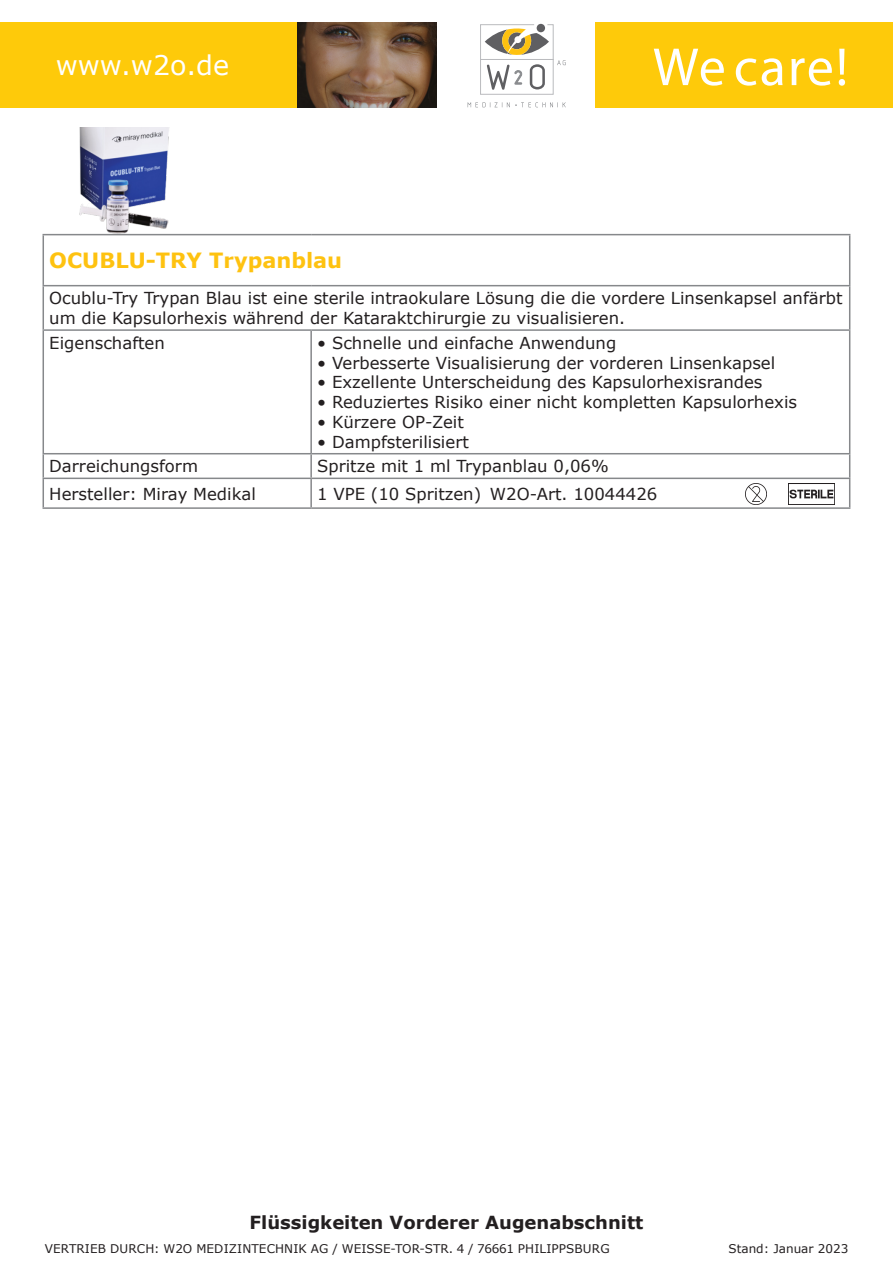
<style>
.page{position:relative;width:893px;height:1263px;background:#fff}
.page>*{position:absolute;margin:0;border:0;box-sizing:border-box;transform-origin:0 0}
.t1{font:54px "Myriad Pro";letter-spacing:.03em;color:#fff}
.t2{font:27px "Verdana";color:#fff}
.t3{font:700 21px "Verdana";color:#fec210}
.t4{font:700 18px "Verdana";color:#231f20}
.t5{font:16.5px/19.8px "Verdana";color:#231f20}
.t6{font:12px "Verdana";letter-spacing:.01em;color:#231f20}
</style>
<div class="page">
<hr style="left:43px;top:234px;width:268px;height:1px;background:#86888b">
<hr style="left:43px;top:235px;width:1px;height:50px;background:#86888b">
<hr style="left:311px;top:234px;width:539px;height:1px;background:#86888b">
<hr style="left:849px;top:235px;width:1px;height:50px;background:#86888b">
<hr style="left:43px;top:285px;width:268px;height:1px;background:#86888b">
<hr style="left:311px;top:285px;width:539px;height:1px;background:#86888b">
<hr style="left:43px;top:286px;width:1px;height:43px;background:#86888b">
<hr style="left:849px;top:286px;width:1px;height:43px;background:#86888b">
<hr style="left:43px;top:329px;width:268px;height:2px;background:#86888b">
<hr style="left:43px;top:331px;width:1px;height:122px;background:#86888b">
<hr style="left:311px;top:329px;width:539px;height:2px;background:#86888b">
<hr style="left:310px;top:331px;width:2px;height:122px;background:#86888b">
<hr style="left:849px;top:331px;width:1px;height:122px;background:#86888b">
<hr style="left:43px;top:453px;width:268px;height:1px;background:#86888b">
<hr style="left:311px;top:453px;width:539px;height:1px;background:#86888b">
<hr style="left:310px;top:454px;width:2px;height:24px;background:#86888b">
<hr style="left:43px;top:478px;width:268px;height:1px;background:#86888b">
<svg style="left:43px;top:454px;width:1px;height:53px"></svg>
<hr style="left:311px;top:478px;width:539px;height:1px;background:#86888b">
<hr style="left:310px;top:479px;width:2px;height:28px;background:#86888b">
<svg style="left:849px;top:454px;width:1px;height:53px"></svg>
<hr style="left:43px;top:507px;width:268px;height:2px;background:#86888b">
<hr style="left:311px;top:507px;width:539px;height:2px;background:#86888b">
<img style="left:43px;top:128px;width:159px;height:106px">
<img style="left:788px;top:483px;width:46px;height:21px">
<img style="left:745px;top:483px;width:22px;height:21px">
<div style="left:0;top:22px;width:298px;height:85px;background:#feca0a"></div>
<div style="left:480px;top:59px;width:73px;height:36px;border:1px solid #babbbe"></div>
<svg style="left:468px;top:102px;width:98px;height:5px"></svg>
<svg style="left:480px;top:24px;width:86px;height:66px"></svg>
<div style="left:595px;top:22px;width:298px;height:85px;background:#feca0a"></div>
<img style="left:298px;top:22px;width:139px;height:85px">
<h2 class="t2" style="left:56px;top:47px;width:175px">www.w2o.de</h2>
<h1 class="t1" style="left:653px;top:34px;width:197px">We care!</h1>
<p class="t3" style="left:49px;top:246px;width:294px">OCUBLU-TRY Trypanblau</p>
<p class="t5" style="left:49px;top:288px;width:795px">Ocublu-Try Trypan Blau ist eine sterile intraokulare Lösung die die vordere Linsenkapsel anfärbt um die Kapsulorhexis während der Kataraktchirurgie zu visualisieren.</p>
<p class="t5" style="left:49px;top:333px;width:117px">Eigenschaften</p>
<p class="t5" style="left:317px;top:333px;width:301px">• Schnelle und einfache Anwendung</p>
<p class="t5" style="left:317px;top:352px;width:460px">• Verbesserte Visualisierung der vorderen Linsenkapsel</p>
<p class="t5" style="left:317px;top:372px;width:447px">• Exzellente Unterscheidung des Kapsulorhexisrandes</p>
<p class="t5" style="left:317px;top:392px;width:481px">• Reduziertes Risiko einer nicht kompletten Kapsulorhexis</p>
<p class="t5" style="left:317px;top:412px;width:148px">• Kürzere OP-Zeit</p>
<p class="t5" style="left:317px;top:432px;width:153px">• Dampfsterilisiert</p>
<p class="t5" style="left:49px;top:456px;width:150px">Darreichungsform</p>
<p class="t5" style="left:317px;top:456px;width:293px">Spritze mit 1 ml Trypanblau 0,06%</p>
<p class="t5" style="left:49px;top:483px;width:208px">Hersteller: Miray Medikal</p>
<p class="t5" style="left:317px;top:483px;width:342px">1 VPE (10 Spritzen) W2O-Art. 10044426</p>
<p class="t4" style="left:249px;top:1210px;width:395px">Flüssigkeiten Vorderer Augenabschnitt</p>
<p class="t6" style="left:45px;top:1240px;width:566px">VERTRIEB DURCH: W2O MEDIZINTECHNIK AG / WEISSE-TOR-STR. 4 / 76661 PHILIPPSBURG</p>
<p class="t6" style="left:728px;top:1240px;width:121px">Stand: Januar 2023</p>
</div>
